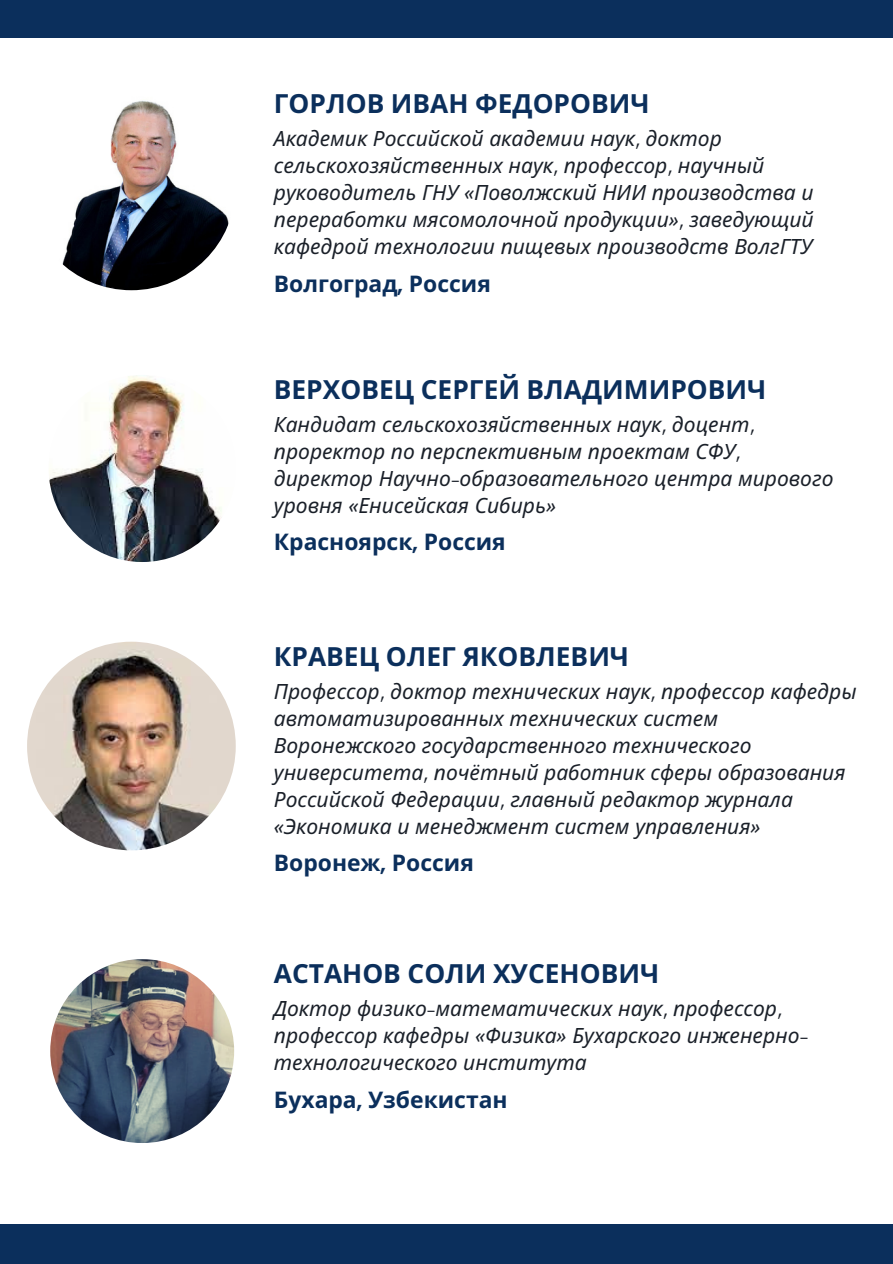
<style>
.page{position:relative;width:893px;height:1264px;background:#fff}
.page>*{position:absolute;margin:0;border:0;box-sizing:border-box;transform-origin:0 0}
.t1{font:700 26.25px "Noto Sans";color:#0b2f5c}
.t2{font:700 22.8px "Noto Sans";color:#0b2f5c}
.t3{font:italic 21px/27px "Noto Sans";color:#1a2029}
.s1{font-family:"Glacial Indifference"}
</style>
<div class="page">
<div style="left:0;top:1224px;width:892px;height:39px;background:#0b2f5c"></div>
<div style="left:0;top:0;width:892px;height:38px;background:#0b2f5c"></div>
<img style="left:27px;top:82px;width:209px;height:208px;border-radius:50%">
<img style="left:49px;top:375px;width:187px;height:187px;border-radius:50%">
<img style="left:50px;top:959px;width:184px;height:183px;border-radius:50%">
<img style="left:27px;top:641px;width:209px;height:209px;border-radius:50%">
<p class="t1" style="left:274px;top:85px;width:377px">ГОРЛОВ ИВАН ФЕДОРОВИЧ</p>
<p class="t3" style="left:274px;top:124px;width:541px">Академик Российской академии наук<span class="s1">,</span> доктор сельскохозяйственных наук<span class="s1">,</span> профессор<span class="s1">,</span> научный руководитель ГНУ «Поволжский НИИ производства и переработки мясомолочной продукции»<span class="s1">,</span> заведующий кафедрой технологии пищевых производств ВолгГТУ</p>
<p class="t2" style="left:274px;top:267px;width:218px">Волгоград<span class="s1">,</span> Россия</p>
<p class="t1" style="left:274px;top:371px;width:494px">ВЕРХОВЕЦ СЕРГЕЙ ВЛАДИМИРОВИЧ</p>
<p class="t3" style="left:274px;top:410px;width:482px">Кандидат сельскохозяйственных наук<span class="s1">,</span> доцент<span class="s1">, </span>проректор по перспективным проектам СФУ<span class="s1">,</span></p>
<p class="t3" style="left:274px;top:464px;width:561px">директор Научно<span class="s1">-</span>образовательного центра мирового уровня «Енисейская Сибирь»</p>
<p class="t2" style="left:274px;top:526px;width:233px">Красноярск<span class="s1">,</span> Россия</p>
<p class="t1" style="left:274px;top:637px;width:357px">КРАВЕЦ ОЛЕГ ЯКОВЛЕВИЧ</p>
<p class="t3" style="left:274px;top:677px;width:584px">Профессор<span class="s1">,</span> доктор технических наук<span class="s1">,</span> профессор кафедры автоматизированных технических систем Воронежского государственного технического университета<span class="s1">,</span> почётный работник сферы образования Российской Федерации<span class="s1">,</span> главный редактор журнала «Экономика и менеджмент систем управления»</p>
<p class="t2" style="left:274px;top:846px;width:201px">Воронеж<span class="s1">,</span> Россия</p>
<p class="t1" style="left:274px;top:954px;width:387px">АСТАНОВ СОЛИ ХУСЕНОВИЧ</p>
<p class="t3" style="left:274px;top:994px;width:536px">Доктор физико<span class="s1">-</span>математических наук<span class="s1">,</span> профессор<span class="s1">, </span>профессор кафедры «Физика» Бухарского инженерно&shy;технологического института</p>
<p class="t2" style="left:274px;top:1083px;width:235px">Бухара<span class="s1">,</span> Узбекистан</p>
</div>
